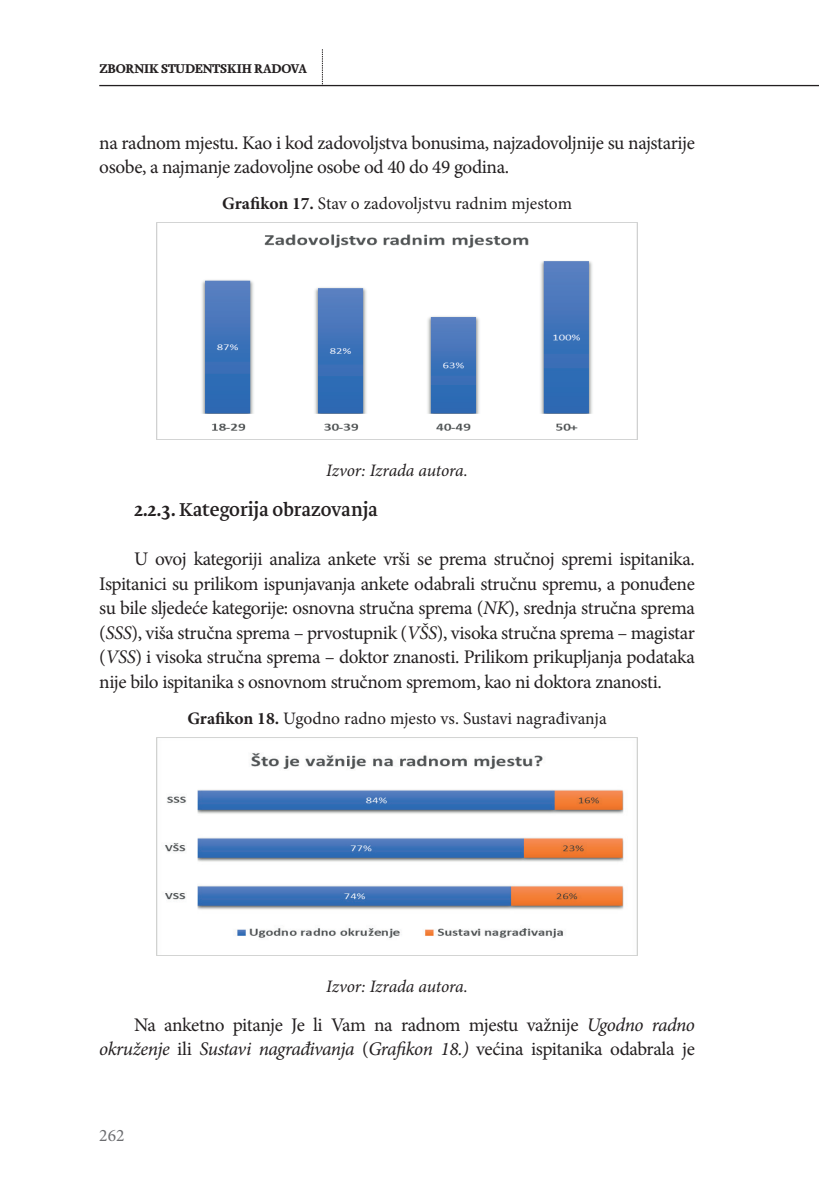
<style>
.page{position:relative;width:819px;height:1191px;background:#fff}
.page>*{position:absolute;margin:0;border:0;box-sizing:border-box;transform-origin:0 0}
.t1{font:19.25px/24.5px "Minion Pro";letter-spacing:-.025em;color:#231f20}
.t2{font:19.25px "Brioni Std";color:#231f20}
.t3{font:17.5px "Minion Pro";color:#231f20}
.t4{font:italic 17.5px "Minion Pro";letter-spacing:-.01em;color:#231f20}
.t5{font:17.5px "Minion Pro";color:#6c6d70}
.t6{font:700 13.12px "Brioni Std";letter-spacing:-.01em;color:#231f20}
.s1{font-weight:700}
.s2{font-style:italic}
</style>
<div class="page">
<hr style="left:99px;top:85px;width:720px;height:1px;background:#231f20">
<svg style="left:322px;top:49px;width:1px;height:35px"></svg>
<img style="left:157px;top:223px;width:480px;height:216px">
<img style="left:156px;top:737px;width:481px;height:218px">
<p class="t6" style="left:99px;top:59px;width:209px">ZBORNIK STUDENTSKIH RADOVA</p>
<p class="t1" style="left:99px;top:130px;width:597px">na radnom mjestu. Kao i kod zadovoljstva bonusima, najzadovoljnije su najstarije osobe, a najmanje zadovoljne osobe od 40 do 49 godina.</p>
<p class="t3" style="left:222px;top:192px;width:351px"><span class="s1">Grafikon 17.</span> Stav o zadovoljstvu radnim mjestom</p>
<p class="t4" style="left:326px;top:458px;width:143px">Izvor: Izrada autora.</p>
<p class="t2" style="left:134px;top:497px;width:245px"><span class="s1">2.2.3.</span> Kategorija obrazovanja</p>
<p class="t1" style="left:99px;top:547px;width:597px;text-align:justify;text-indent:35px">U ovoj kategoriji analiza ankete vrši se prema stručnoj spremi ispitanika.<br>Ispitanici su prilikom ispunjavanja ankete odabrali stručnu spremu, a ponuđene su bile sljedeće kategorije: osnovna stručna sprema (<span class="s2">NK</span>), srednja stručna sprema (<span class="s2">SSS</span>), viša stručna sprema – prvostupnik (<span class="s2">VŠS</span>), visoka stručna sprema – magistar (<span class="s2">VSS</span>) i visoka stručna sprema – doktor znanosti. Prilikom prikupljanja podataka nije bilo ispitanika s osnovnom stručnom spremom, kao ni doktora znanosti.</p>
<p class="t3" style="left:187px;top:706px;width:421px"><span class="s1">Grafikon 18.</span> Ugodno radno mjesto vs. Sustavi nagrađivanja</p>
<p class="t4" style="left:326px;top:974px;width:143px">Izvor: Izrada autora.</p>
<p class="t1" style="left:99px;top:1012px;width:597px;text-align:right">Na anketno pitanje Je li Vam na radnom mjestu važnije <span class="s2">Ugodno radno okruženje</span> ili <span class="s2">Sustavi nagrađivanja</span> (<span class="s2">Grafikon 18.)</span> većina ispitanika odabrala je</p>
<p class="t5" style="left:99px;top:1123px;width:27px">262</p>
</div>
